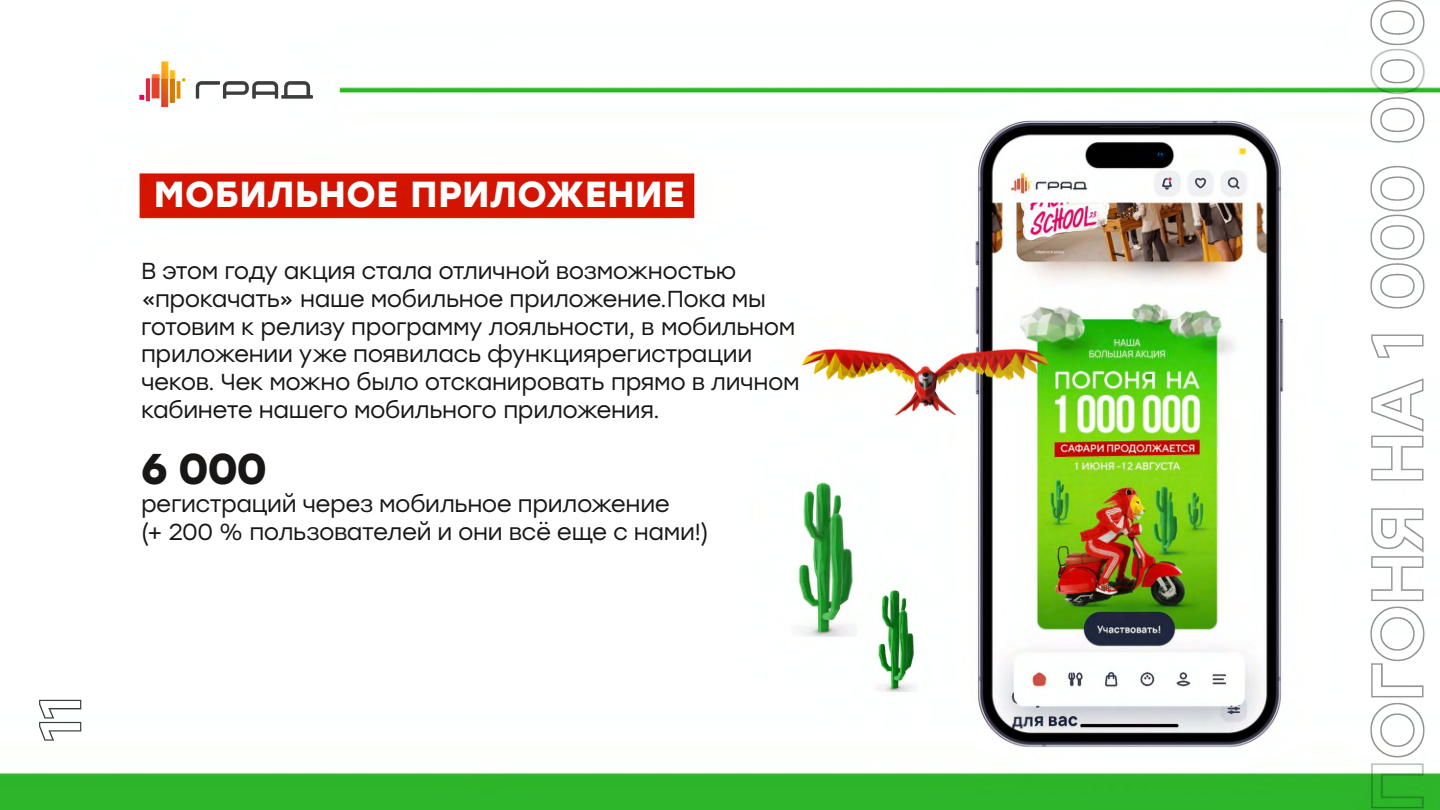
<style>
.page{position:relative;width:1440px;height:810px;background:#fff}
.page>*{position:absolute;margin:0;border:0;box-sizing:border-box;transform-origin:0 0}
.t1{font:700 43px "Stolzl";color:#181716}
.t2{font:700 36.2px "Stolzl";letter-spacing:.015em;color:#fff}
.t3{font:23.1px/27.7px "Stolzl";letter-spacing:-.02em;color:#181716}
</style>
<div class="page">
<img style="left:0;top:0;width:1440px;height:810px">
<h2 class="t2" style="left:154px;top:168px;width:532px">МОБИЛЬНОЕ ПРИЛОЖЕНИЕ</h2>
<p class="t3" style="left:141px;top:256px;width:660px">В этом году акция стала отличной возможностью «прокачать» наше мобильное приложение.Пока мы готовим к релизу программу лояльности, в мобильном приложении уже появилась функциярегистрации чеков. Чек можно было отсканировать прямо в личном кабинете нашего мобильного приложения.</p>
<h1 class="t1" style="left:141px;top:438px;width:127px">6 000</h1>
<p class="t3" style="left:141px;top:489px;width:569px">регистраций через мобильное приложение<br>(+ 200 % пользователей и они всё еще с нами!)</p>
</div>
